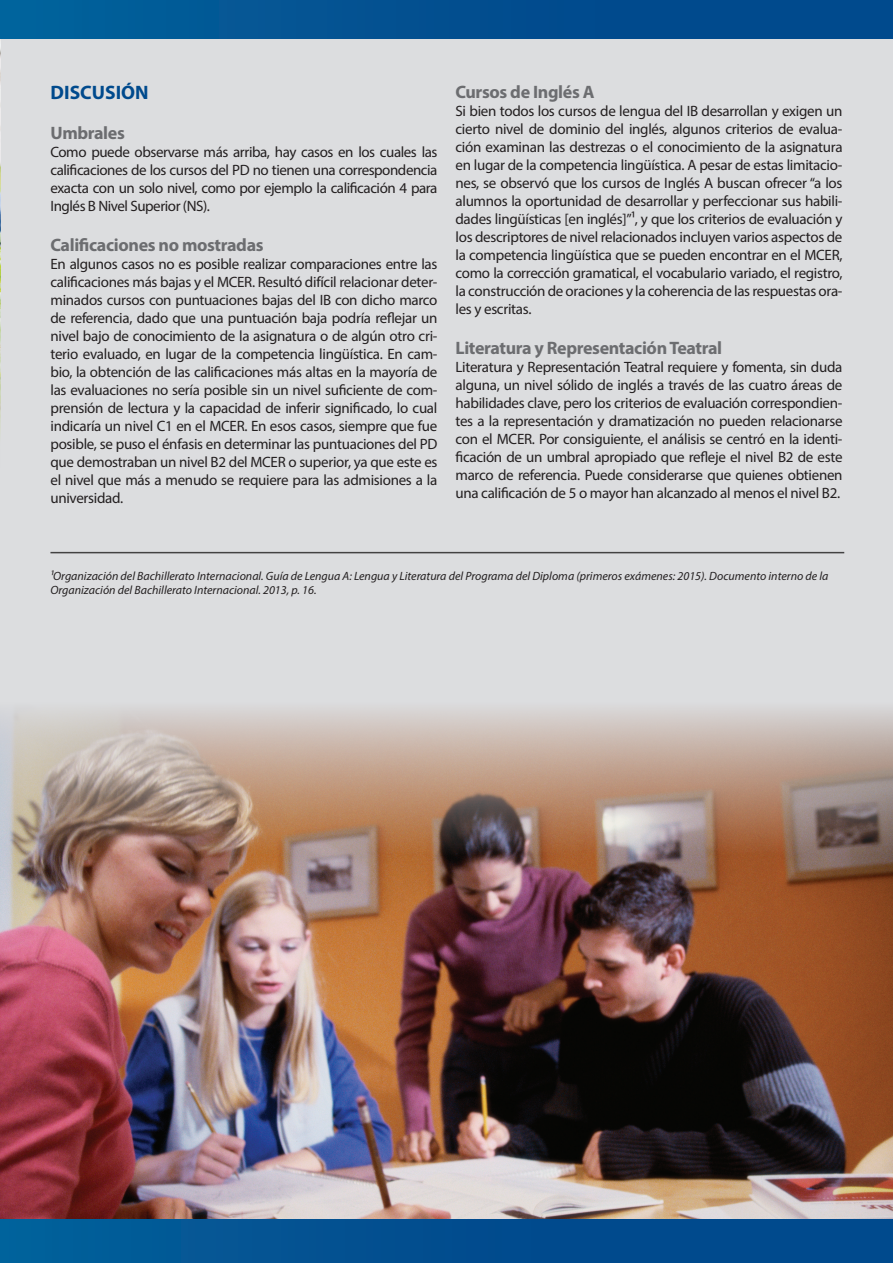
<style>
.page{position:relative;width:893px;height:1263px;background:#dcdddf}
.page>*{position:absolute;margin:0;border:0;box-sizing:border-box;transform-origin:0 0}
.t1{font:700 19.5px "Myriad Pro";color:#004a8d}
.t2{font:700 18px "Myriad Pro";letter-spacing:-.02em;color:#6c6d70}
.t3{font:15px/18px "Myriad Pro";letter-spacing:-.02em;color:#231f20;text-align:justify}
.t4{font:italic 12px/14.4px "Myriad Pro";color:#231f20}
</style>
<div class="page">
<img style="left:0;top:39px;width:1px;height:394px">
<img style="left:0;top:710px;width:893px;height:510px">
<div style="left:0;top:1220px;width:893px;height:43px;background:linear-gradient(to right,#025d98,#004489)"></div>
<div style="left:0;top:0;width:893px;height:39px;background:linear-gradient(to right,#025f9a,#004489)"></div>
<hr style="left:50px;top:552px;width:794px;height:1px;background:#434242">
<h1 class="t1" style="left:51px;top:80px;width:100px">DISCUSIÓN</h1>
<p class="t2" style="left:50px;top:121px;width:76px">Umbrales</p>
<p class="t3" style="left:50px;top:143px;width:389px">Como puede observarse más arriba, hay casos en los cuales las calificaciones de los cursos del PD no tienen una correspondencia exacta con un solo nivel, como por ejemplo la calificación 4 para Inglés B Nivel Superior (NS).</p>
<p class="t2" style="left:50px;top:233px;width:215px">Calificaciones no mostradas</p>
<p class="t3" style="left:50px;top:254px;width:389px">En algunos casos no es posible realizar comparaciones entre las calificaciones más bajas y el MCER. Resultó difícil relacionar deter&shy;minados cursos con puntuaciones bajas del IB con dicho marco de referencia, dado que una puntuación baja podría reflejar un nivel bajo de conocimiento de la asignatura o de algún otro cri&shy;terio evaluado, en lugar de la competencia lingüística. En cam&shy;bio, la obtención de las calificaciones más altas en la mayoría de las evaluaciones no sería posible sin un nivel suficiente de com&shy;prensión de lectura y la capacidad de inferir significado, lo cual indicaría un nivel C1 en el MCER. En esos casos, siempre que fue posible, se puso el énfasis en determinar las puntuaciones del PD que demostraban un nivel B2 del MCER o superior, ya que este es el nivel que más a menudo se requiere para las admisiones a la universidad.</p>
<p class="t2" style="left:455px;top:81px;width:141px">Cursos de Inglés A</p>
<p class="t3" style="left:455px;top:102px;width:389px">Si bien todos los cursos de lengua del IB desarrollan y exigen un cierto nivel de dominio del inglés, algunos criterios de evalua&shy;ción examinan las destrezas o el conocimiento de la asignatura en lugar de la competencia lingüística. A pesar de estas limitacio&shy;nes, se observó que los cursos de Inglés A buscan ofrecer “a los alumnos la oportunidad de desarrollar y perfeccionar sus habili&shy;dades lingüísticas [en inglés]”1, y que los criterios de evaluación y los descriptores de nivel relacionados incluyen varios aspectos de la competencia lingüística que se pueden encontrar en el MCER, como la corrección gramatical, el vocabulario variado, el registro, la construcción de oraciones y la coherencia de las respuestas ora&shy;les y escritas.</p>
<p class="t2" style="left:455px;top:336px;width:268px">Literatura y Representación Teatral</p>
<p class="t3" style="left:455px;top:358px;width:389px">Literatura y Representación Teatral requiere y fomenta, sin duda alguna, un nivel sólido de inglés a través de las cuatro áreas de habilidades clave, pero los criterios de evaluación correspondien&shy;tes a la representación y dramatización no pueden relacionarse con el MCER. Por consiguiente, el análisis se centró en la identi&shy;ficación de un umbral apropiado que refleje el nivel B2 de este marco de referencia. Puede considerarse que quienes obtienen una calificación de 5 o mayor han alcanzado al menos el nivel B2.</p>
<p class="t4" style="left:50px;top:568px;width:779px">1Organización del Bachillerato Internacional. Guía de Lengua A: Lengua y Literatura del Programa del Diploma (primeros exámenes: 2015). Documento interno de la<br>Organización del Bachillerato Internacional. 2013, p. 16.</p>
</div>
